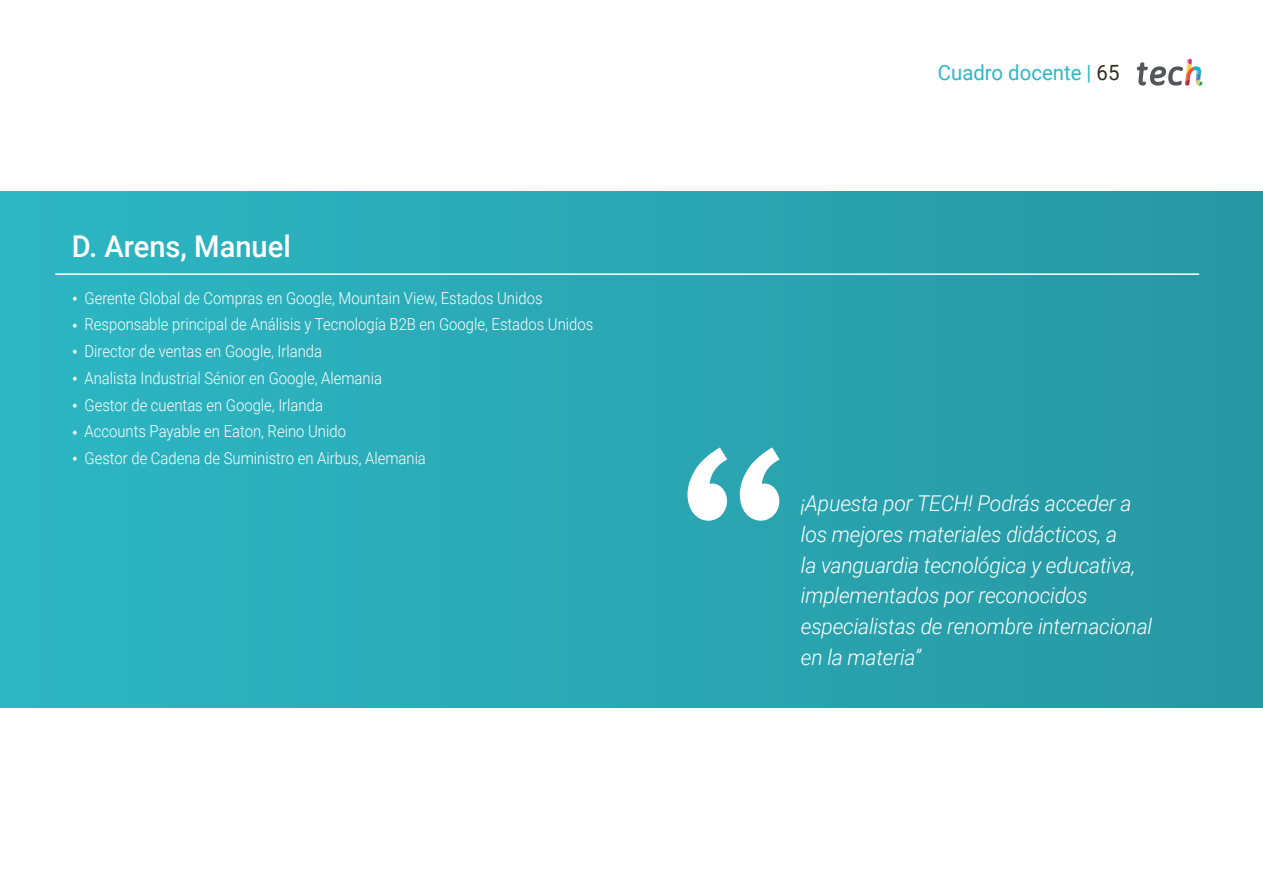
<style>
.page{position:relative;width:1263px;height:893px;background:#fff}
.page>*{position:absolute;margin:0;border:0;box-sizing:border-box;transform-origin:0 0}
.t1{font:500 30px "Roboto";color:#fff}
.t2{font:italic 300 21.75px/30.8px "Roboto";letter-spacing:-.01em;color:#fff}
.t3{font:21px "Roboto";color:#2db8c5}
.t4{font:300 16.5px/26.7px "Roboto";color:#fff;scale:.9 1}
.s1{color:#312e20}
</style>
<div class="page">
<svg style="left:1137px;top:59px;width:65px;height:27px"></svg>
<div style="left:0;top:191px;width:1263px;height:516px;background:linear-gradient(to right,#2db7c4,#2798a3)"></div>
<hr style="left:55px;top:273px;width:1144px;height:2px;background:#fff">
<svg style="left:687px;top:447px;width:93px;height:74px"></svg>
<svg style="left:73px;top:296px;width:4px;height:5px"></svg>
<svg style="left:73px;top:323px;width:4px;height:5px"></svg>
<svg style="left:73px;top:349px;width:4px;height:5px"></svg>
<svg style="left:73px;top:376px;width:4px;height:5px"></svg>
<svg style="left:73px;top:403px;width:4px;height:5px"></svg>
<svg style="left:73px;top:430px;width:4px;height:5px"></svg>
<svg style="left:73px;top:456px;width:4px;height:5px"></svg>
<h1 class="t1" style="left:72px;top:225px;width:221px">D. Arens, Manuel</h1>
<p class="t4" style="left:85px;top:284px;width:567px">Gerente Global de Compras en Google, Mountain View, Estados Unidos Responsable principal de Análisis y Tecnología B2B en Google, Estados Unidos Director de ventas en Google, Irlanda<br>Analista Industrial Sénior en Google, Alemania<br>Gestor de cuentas en Google, Irlanda<br>Accounts Payable en Eaton, Reino Unido<br>Gestor de Cadena de Suministro en Airbus, Alemania</p>
<p class="t3" style="left:938px;top:57px;width:183px">Cuadro docente | <span class="s1">65</span></p>
<h2 class="t2" style="left:801px;top:487px;width:353px">¡Apuesta por TECH! Podrás acceder a los mejores materiales didácticos, a<br>la vanguardia tecnológica y educativa, implementados por reconocidos especialistas de renombre internacional en la materia”</h2>
</div>
